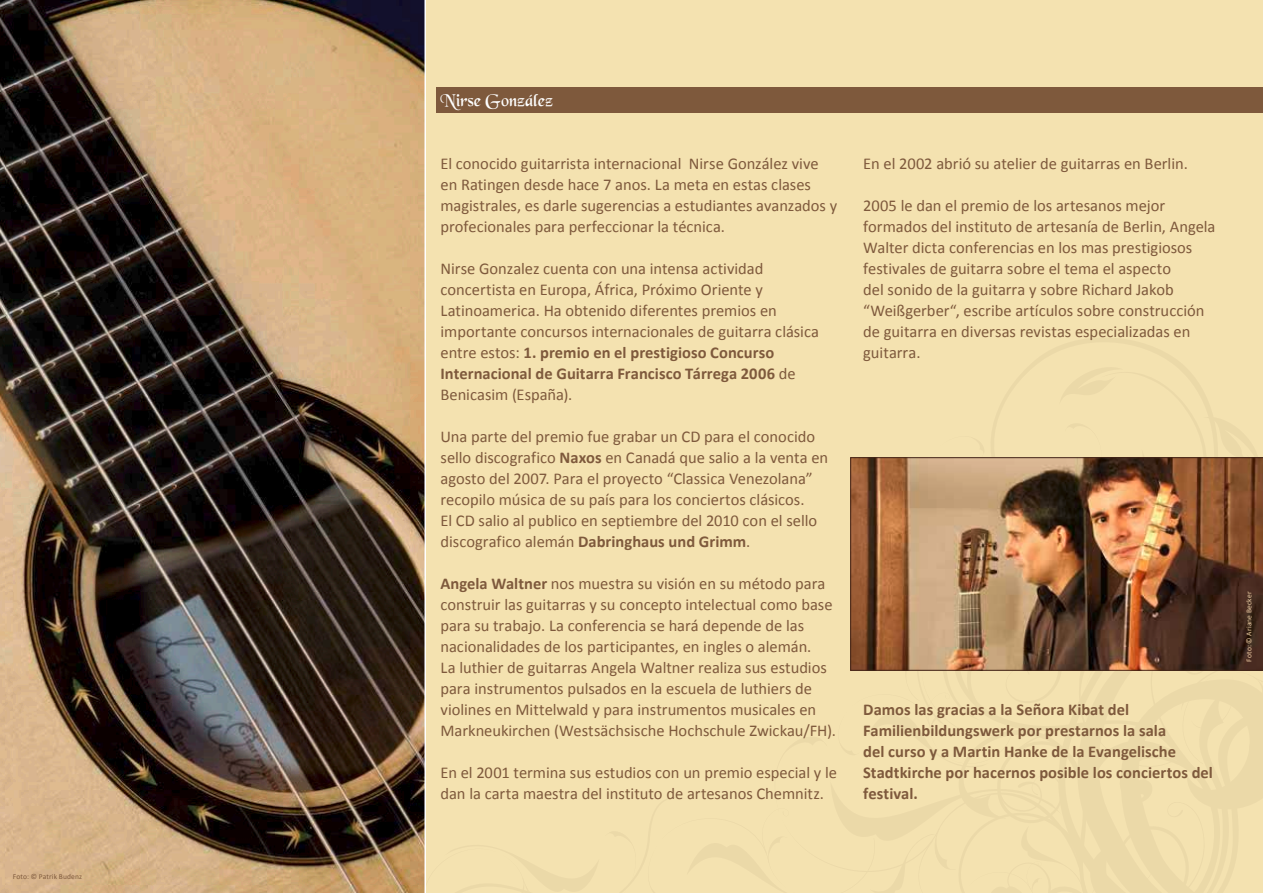
<style>
.page{position:relative;width:1263px;height:893px;background:#f4e2b0}
.page>*{position:absolute;margin:0;border:0;box-sizing:border-box;transform-origin:0 0}
.t1{font:18px "Black Chancery";letter-spacing:.005em;color:#fff}
.t2{font:16.5px/21px "Calibri";color:#7e593c}
.t3{font:700 16.5px/21px "Calibri";color:#7e593c}
.t4{font:7.5px "Calibri";letter-spacing:.02em;color:#7e593c}
.t5{font:7.5px "Calibri";letter-spacing:.02em;color:#f3d1a8}
.s1{font-weight:700}
</style>
<div class="page">
<div style="left:436px;top:88px;width:827px;height:25px;background:#7e593c"></div>
<img style="left:850px;top:457px;width:413px;height:213px">
<img style="left:0;top:0;width:426px;height:893px">
<p class="t4" style="left:13px;top:872px;width:71px">Foto: © Patrik Budenz</p>
<p class="t1" style="left:440px;top:91px;width:114px">Nirse González</p>
<p class="t2" style="left:440px;top:153px;width:398px">El conocido guitarrista internacional Nirse González vive en Ratingen desde hace 7 anos. La meta en estas clases magistrales, es darle sugerencias a estudiantes avanzados y profecionales para perfeccionar la técnica.</p>
<p class="t2" style="left:440px;top:258px;width:380px">Nirse Gonzalez cuenta con una intensa actividad concertista en Europa, África, Próximo Oriente y Latinoamerica. Ha obtenido diferentes premios en importante concursos internacionales de guitarra clásica entre estos: <span class="s1">1. premio en el prestigioso Concurso Internacional de Guitarra Francisco Tárrega 2006</span> de Benicasim (España).</p>
<p class="t2" style="left:440px;top:426px;width:389px">Una parte del premio fue grabar un CD para el conocido sello discografico <span class="s1">Naxos</span> en Canadá que salio a la venta en agosto del 2007. Para el proyecto “Classica Venezolana” recopilo música de su país para los conciertos clásicos.<br>El CD salio al publico en septiembre del 2010 con el sello discografico alemán <span class="s1">Dabringhaus und Grimm</span>.</p>
<p class="t2" style="left:440px;top:573px;width:397px"><span class="s1">Angela Waltner</span> nos muestra su visión en su método para construir las guitarras y su concepto intelectual como base para su trabajo. La conferencia se hará depende de las nacionalidades de los participantes, en ingles o alemán.<br>La luthier de guitarras Angela Waltner realiza sus estudios para instrumentos pulsados en la escuela de luthiers de violines en Mittelwald y para instrumentos musicales en Markneukirchen (Westsächsische Hochschule Zwickau/FH).</p>
<p class="t2" style="left:440px;top:762px;width:398px">En el 2001 termina sus estudios con un premio especial y le dan la carta maestra del instituto de artesanos Chemnitz.</p>
<p class="t2" style="left:863px;top:153px;width:326px">En el 2002 abrió su atelier de guitarras en Berlin.</p>
<p class="t2" style="left:863px;top:195px;width:354px">2005 le dan el premio de los artesanos mejor formados del instituto de artesanía de Berlin, Angela Walter dicta conferencias en los mas prestigiosos festivales de guitarra sobre el tema el aspecto<br>del sonido de la guitarra y sobre Richard Jakob “Weißgerber“, escribe artículos sobre construcción de guitarra en diversas revistas especializadas en guitarra.</p>
<p class="t3" style="left:863px;top:699px;width:351px">Damos las gracias a la Señora Kibat del Familienbildungswerk por prestarnos la sala<br>del curso y a Martin Hanke de la Evangelische Stadtkirche por hacernos posible los conciertos del festival.</p>
<p class="t5" style="left:1244px;top:662px;width:71px;rotate:-90deg">Foto: © Ariane Becker</p>
</div>
